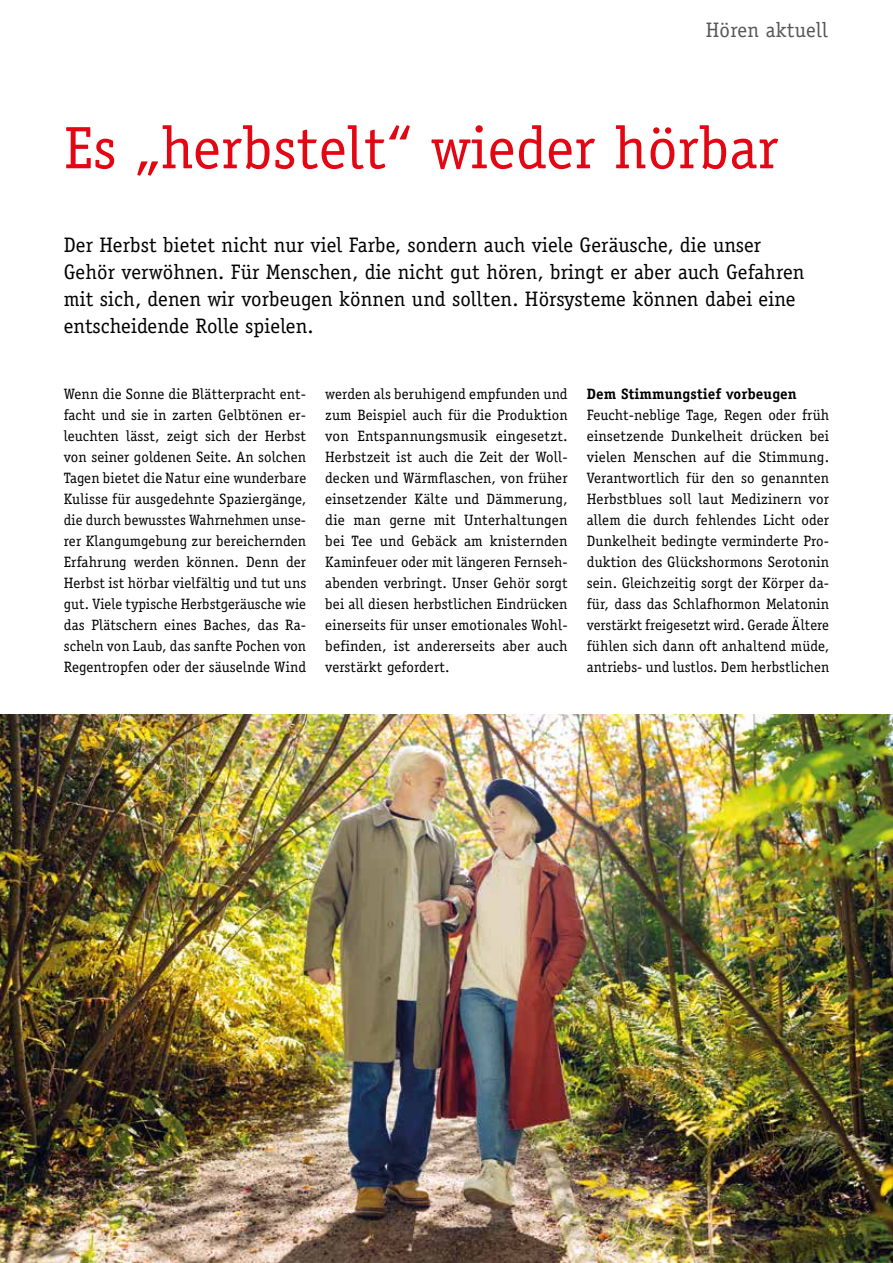
<style>
.page{position:relative;width:893px;height:1263px;background:#fff}
.page>*{position:absolute;margin:0;border:0;box-sizing:border-box;transform-origin:0 0}
.t1{font:60px "Officina Serif";letter-spacing:.005em;color:#e30613}
.t2{font:21px/27px "Officina Serif";letter-spacing:.005em;color:#000}
.t3{font:21px "Officina Serif";letter-spacing:.01em;color:#575756}
.t4{font:15px/21px "Officina Serif";letter-spacing:.01em;color:#000;text-align:justify}
.t5{font:700 15px "Officina Serif";letter-spacing:.01em;color:#000}
</style>
<div class="page">
<img style="left:0;top:714px;width:893px;height:549px">
<h2 class="t3" style="left:706px;top:17px;width:124px">Hören aktuell</h2>
<h1 class="t1" style="left:64px;top:113px;width:716px">Es „herbstelt“ wieder hörbar</h1>
<p class="t2" style="left:64px;top:231px;width:742px">Der Herbst bietet nicht nur viel Farbe, sondern auch viele Geräusche, die unser Gehör verwöhnen. Für Menschen, die nicht gut hören, bringt er aber auch Gefahren mit sich, denen wir vorbeugen können und sollten. Hörsysteme können dabei eine entscheidende Rolle spielen.</p>
<p class="t4" style="left:64px;top:384px;width:244px">Wenn die Sonne die Blätterpracht ent&shy;facht und sie in zarten Gelbtönen er&shy;leuchten lässt, zeigt sich der Herbst von seiner goldenen Seite. An solchen Tagen bietet die Natur eine wunderbare Kulisse für ausgedehnte Spaziergänge, die durch bewusstes Wahrnehmen unse&shy;rer Klangumgebung zur bereichernden Erfahrung werden können. Denn der Herbst ist hörbar vielfältig und tut uns gut. Viele typische Herbstgeräusche wie das Plätschern eines Baches, das Ra&shy;scheln von Laub, das sanfte Pochen von Regentropfen oder der säuselnde Wind</p>
<p class="t4" style="left:325px;top:384px;width:244px">werden als beruhigend empfunden und zum Beispiel auch für die Produktion von Entspannungsmusik eingesetzt.<br>Herbstzeit ist auch die Zeit der Woll&shy;decken und Wärmflaschen, von früher einsetzender Kälte und Dämmerung, die man gerne mit Unterhaltungen bei Tee und Gebäck am knisternden Kaminfeuer oder mit längeren Fernseh&shy;abenden verbringt. Unser Gehör sorgt bei all diesen herbstlichen Eindrücken einerseits für unser emotionales Wohl&shy;befinden, ist andererseits aber auch verstärkt gefordert.</p>
<p class="t5" style="left:587px;top:385px;width:212px">Dem Stimmungstief vorbeugen</p>
<p class="t4" style="left:587px;top:405px;width:244px">Feucht-neblige Tage, Regen oder früh einsetzende Dunkelheit drücken bei vielen Menschen auf die Stimmung.<br>Verantwortlich für den so genannten Herbstblues soll laut Medizinern vor allem die durch fehlendes Licht oder Dunkelheit bedingte verminderte Pro&shy;duktion des Glückshormons Serotonin sein. Gleichzeitig sorgt der Körper da&shy;für, dass das Schlafhormon Melatonin verstärkt freigesetzt wird. Gerade Ältere fühlen sich dann oft anhaltend müde, antriebs- und lustlos. Dem herbstlichen</p>
</div>
